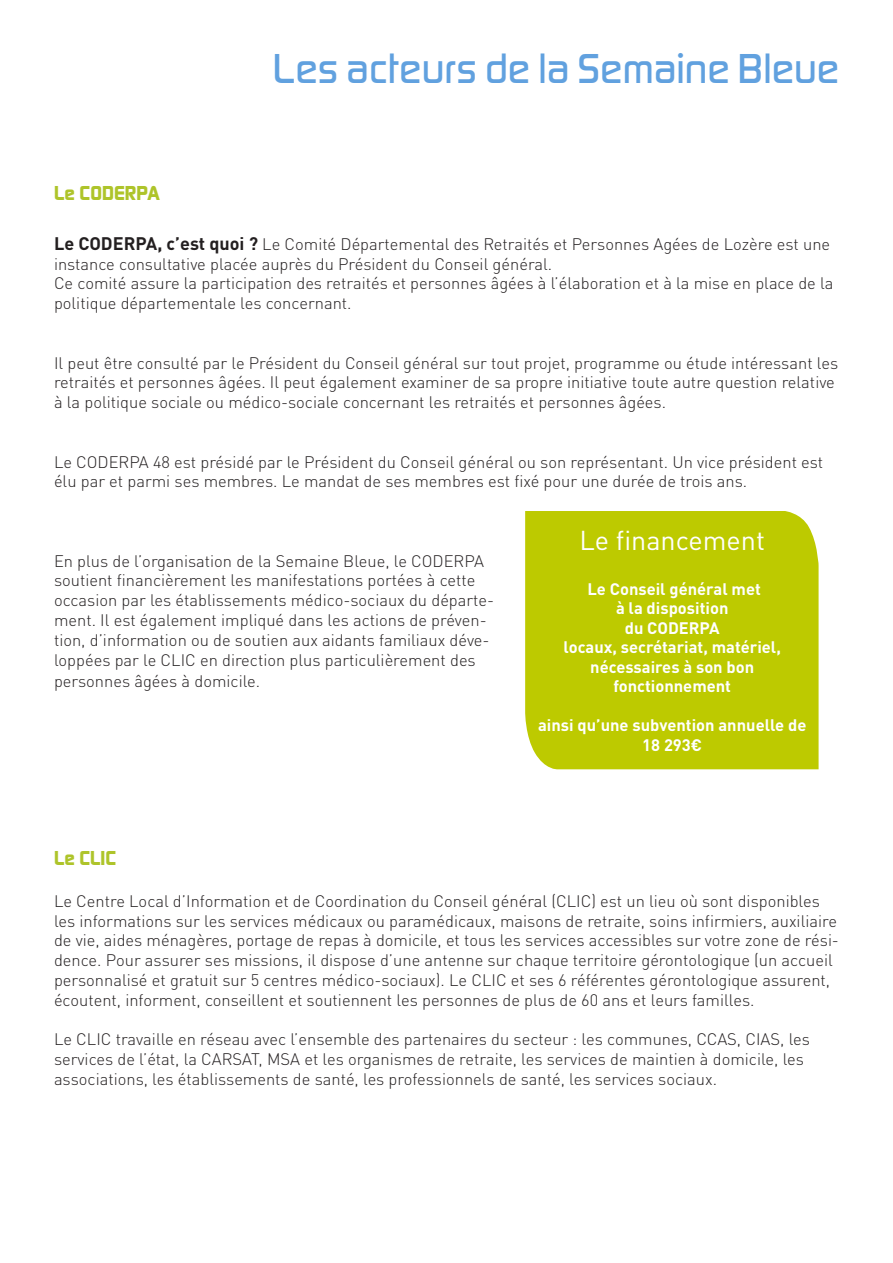
<style>
.page{position:relative;width:893px;height:1263px;background:#fff}
.page>*{position:absolute;margin:0;border:0;box-sizing:border-box;transform-origin:0 0}
.t1{font:500 43.5px "Digital Sans EF";color:#61a1df}
.t2{font:27px "DINOT";color:#fff}
.t3{font:700 21px "Digital Sans EF";color:#aec42a}
.t4{font:300 16.5px/19.8px "DINOT";color:#231f20}
.t5{font:700 16.5px "DINOT";color:#fff}
.s1{font-weight:700;font-size:18px}
</style>
<div class="page">
<div style="left:525px;top:511px;width:294px;height:259px;background:#bdca00"></div>
<p class="t3" style="left:54px;top:180px;width:107px">Le CODERPA</p>
<p class="t1" style="left:273px;top:43px;width:568px">Les acteurs de la Semaine Bleue</p>
<p class="t4" style="left:54px;top:234px;width:778px"><span class="s1">Le CODERPA, c’est quoi ?</span> Le Comité Départemental des Retraités et Personnes Agées de Lozère est une instance consultative placée auprès du Président du Conseil général.</p>
<p class="t4" style="left:54px;top:273px;width:781px">Ce comité assure la participation des retraités et personnes âgées à l’élaboration et à la mise en place de la politique départementale les concernant.</p>
<p class="t4" style="left:54px;top:353px;width:786px">Il peut être consulté par le Président du Conseil général sur tout projet, programme ou étude intéressant les retraités et personnes âgées. Il peut également examiner de sa propre initiative toute autre question relative à la politique sociale ou médico-sociale concernant les retraités et personnes âgées.</p>
<p class="t4" style="left:54px;top:452px;width:771px">Le CODERPA 48 est présidé par le Président du Conseil général ou son représentant. Un vice président est élu par et parmi ses membres. Le mandat de ses membres est fixé pour une durée de trois ans.</p>
<p class="t4" style="left:54px;top:551px;width:442px">En plus de l’organisation de la Semaine Bleue, le CODERPA soutient financièrement les manifestations portées à cette occasion par les établissements médico-sociaux du départe&shy;ment. Il est également impliqué dans les actions de préven&shy;tion, d’information ou de soutien aux aidants familiaux déve&shy;loppées par le CLIC en direction plus particulièrement des</p>
<p class="t4" style="left:54px;top:671px;width:208px">personnes âgées à domicile.</p>
<p class="t2" style="left:579px;top:523px;width:187px">Le financement</p>
<p class="t5" style="left:587px;top:578px;width:175px">Le Conseil général met</p>
<p class="t5" style="left:616px;top:598px;width:114px">à la disposition</p>
<p class="t5" style="left:625px;top:617px;width:96px">du CODERPA</p>
<p class="t5" style="left:563px;top:637px;width:219px">locaux, secrétariat, matériel,</p>
<p class="t5" style="left:590px;top:656px;width:165px">nécessaires à son bon</p>
<p class="t5" style="left:613px;top:676px;width:119px">fonctionnement</p>
<p class="t5" style="left:538px;top:715px;width:270px">ainsi qu’une subvention annuelle de</p>
<p class="t5" style="left:642px;top:734px;width:61px">18 293€</p>
<p class="t3" style="left:54px;top:846px;width:64px">Le CLIC</p>
<p class="t4" style="left:54px;top:891px;width:786px">Le Centre Local d’Information et de Coordination du Conseil général (CLIC) est un lieu où sont disponibles les informations sur les services médicaux ou paramédicaux, maisons de retraite, soins infirmiers, auxiliaire de vie, aides ménagères, portage de repas à domicile, et tous les services accessibles sur votre zone de rési&shy;dence. Pour assurer ses missions, il dispose d’une antenne sur chaque territoire gérontologique (un accueil personnalisé et gratuit sur 5 centres médico-sociaux). Le CLIC et ses 6 référentes gérontologique assurent, écoutent, informent, conseillent et soutiennent les personnes de plus de 60 ans et leurs familles.</p>
<p class="t4" style="left:54px;top:1029px;width:757px">Le CLIC travaille en réseau avec l’ensemble des partenaires du secteur : les communes, CCAS, CIAS, les services de l’état, la CARSAT, MSA et les organismes de retraite, les services de maintien à domicile, les associations, les établissements de santé, les professionnels de santé, les services sociaux.</p>
</div>
